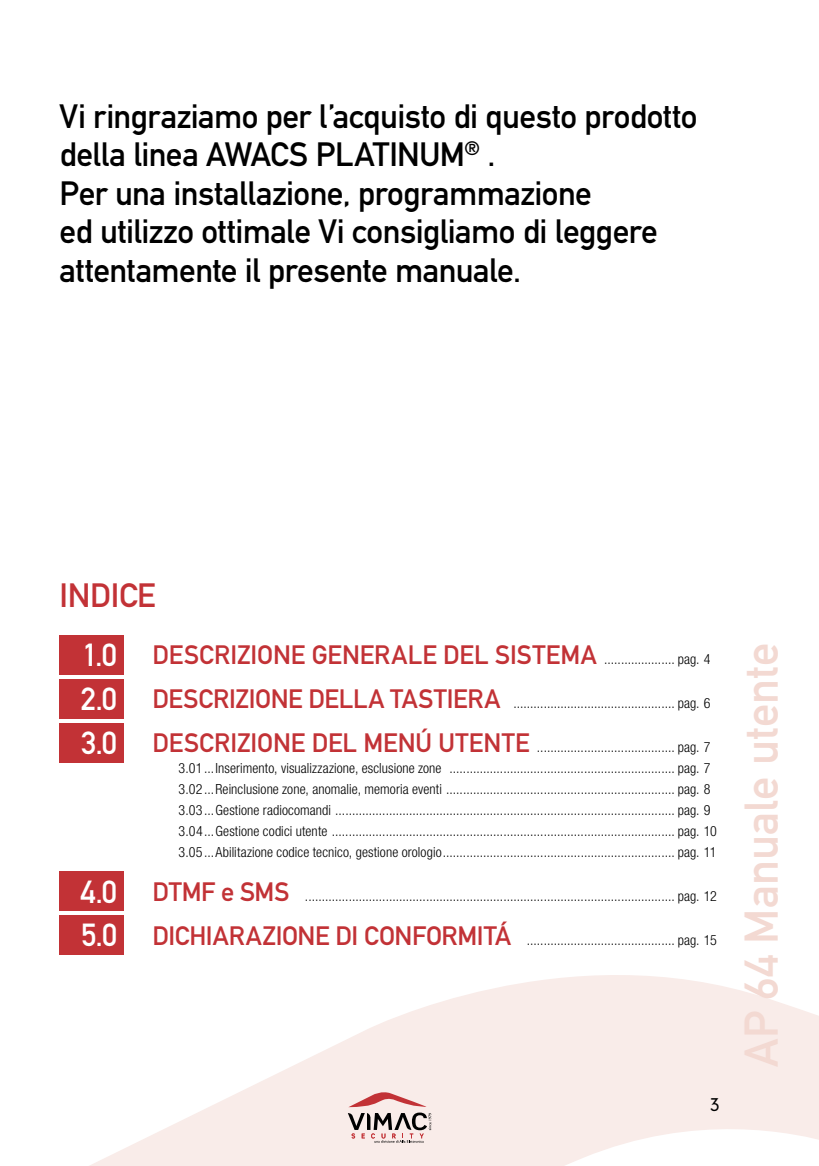
<style>
.page{position:relative;width:819px;height:1166px;background:#fff}
.page>*{position:absolute;margin:0;border:0;box-sizing:border-box;transform-origin:0 0}
.t1{font:46.55px "DIN Mittelschrift Std";color:#f3d9d2}
.t2{font:33.25px/38.5px "DIN Mittelschrift Std";letter-spacing:-.015em;color:#000}
.t3{font:33.25px "DIN Mittelschrift Std";letter-spacing:-.01em;color:#c23236}
.t4{font:26.25px "DIN Mittelschrift Std";color:#c23236}
.t5{font:300 17.5px "DIN Neuzeit Grotesk Std";color:#000}
.t6{font:300 condensed 14px/21px "Helvetica Neue LT Std";letter-spacing:.01em;color:#000}
.s1{font-size:31.5px;color:#fff}
.s2{font-family:"Helvetica Neue LT Std";font-weight:300;font-stretch:condensed;font-size:14px;color:#000}
.s3{font-family:"DIN Mittelschrift Std";font-weight:400;font-stretch:normal;font-size:31.5px;color:#fff}
.s4{font-family:"DIN Mittelschrift Std";font-weight:400;font-stretch:normal;font-size:26.25px;color:#c23236}
</style>
<div class="page">
<svg style="left:59px;top:931px;width:760px;height:235px;fill:#faf0ee"></svg>
<div style="left:60px;top:635px;width:64px;height:40px;background:#c23236"></div>
<div style="left:60px;top:679px;width:64px;height:40px;background:#c23236"></div>
<div style="left:60px;top:723px;width:64px;height:39px;background:#c23236"></div>
<div style="left:60px;top:871px;width:64px;height:40px;background:#c23236"></div>
<div style="left:60px;top:915px;width:64px;height:40px;background:#c23236"></div>
<svg style="left:348px;top:1090px;width:83px;height:53px;background:#d0b6b4"></svg>
<h2 class="t2" style="left:60px;top:97px;width:639px">Vi ringraziamo per l’acquisto di questo prodotto della linea AWACS PLATINUM<sup>®</sup> .<br>Per una installazione, programmazione<br>ed utilizzo ottimale Vi consigliamo di leggere attentamente il presente manuale.</h2>
<h2 class="t3" style="left:60px;top:575px;width:98px">INDICE</h2>
<h3 class="t4" style="left:83px;top:640px;width:629px"><span class="s1">1.0</span> DESCRIZIONE GENERALE DEL SISTEMA <span class="s2">..................... pag. 4</span></h3>
<p class="t6" style="left:81px;top:692px;width:631px"><span class="s3">2.0</span> <span class="s4">DESCRIZIONE DELLA TASTIERA</span> ................................................ pag. 6</p>
<p class="t6" style="left:179px;top:736px;width:540px;text-indent:-97px"><span class="s3">3.0</span> <span class="s4">DESCRIZIONE DEL MENÚ UTENTE</span> ......................................... pag. 7<br>3.01 ...Inserimento, visualizzazione, esclusione zone ................................................................... pag. 7<br>3.02...Reinclusione zone, anomalie, memoria eventi .................................................................... pag. 8<br>3.03...Gestione radiocomandi ..................................................................................................... pag. 9<br>3.04...Gestione codici utente ...................................................................................................... pag. 10<br>3.05...Abilitazione codice tecnico, gestione orologio..................................................................... pag. 11</p>
<p class="t6" style="left:80px;top:885px;width:637px"><span class="s3">4.0</span> <span class="s4">DTMF e SMS</span> .............................................................................................................. pag. 12</p>
<p class="t6" style="left:81px;top:929px;width:637px"><span class="s3">5.0</span> <span class="s4">DICHIARAZIONE DI CONFORMITÁ</span> ............................................ pag. 15</p>
<p class="t5" style="left:710px;top:1094px;width:11px">3</p>
<h1 class="t1" style="left:734px;top:1067px;width:425px;rotate:-90deg">AP 64 Manuale utente</h1>
</div>
